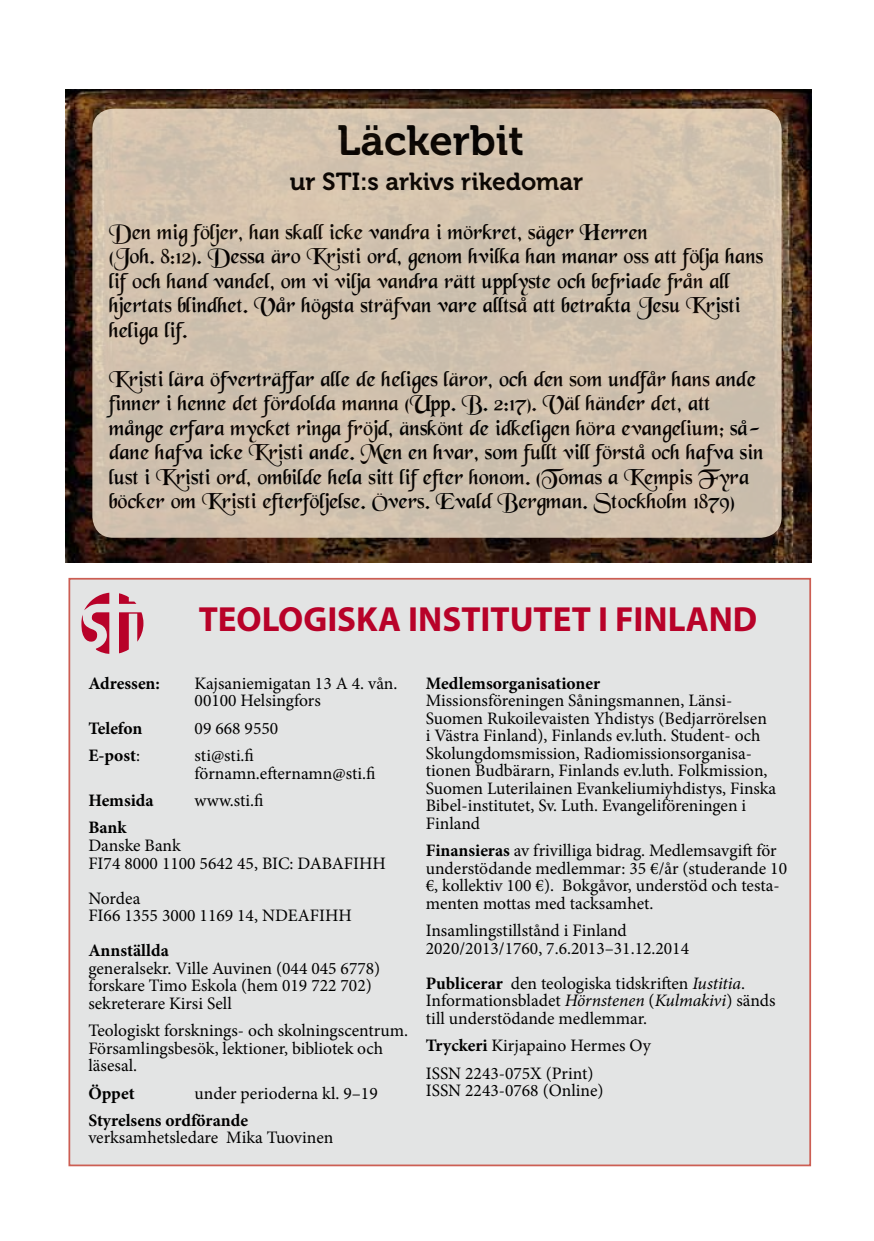
<style>
.page{position:relative;width:874px;height:1241px;background:#fff}
.page>*{position:absolute;margin:0;border:0;box-sizing:border-box;transform-origin:0 0}
.t1{font:42px "Museo 700";color:#000}
.t2{font:700 35px "Myriad Pro";color:#b80229}
.t3{font:24.5px "Museo 700";color:#000}
.t4{font:22.75px/24.5px "Black Chancery";color:#000}
.t5{font:17.5px/17.5px "Minion Pro";color:#000}
.t6{font:700 17.5px "Minion Pro";color:#000}
.s1{font-weight:400}
.s2{font-weight:700}
.s3{font-style:italic}
</style>
<div class="page">
<img style="left:66px;top:89px;width:744px;height:473px">
<div style="left:92px;top:109px;width:689px;height:428px;background:#d1c1ae;border-radius:21px"></div>
<div style="left:68px;top:578px;width:742px;height:588px;background:#e3e4e4;border:2px solid #cc5e53"></div>
<svg style="left:119px;top:612px;width:24px;height:41px"></svg>
<svg style="left:119px;top:593px;width:17px;height:10px"></svg>
<svg style="left:81px;top:592px;width:28px;height:61px"></svg>
<h1 class="t1" style="left:337px;top:117px;width:188px">Läckerbit</h1>
<h3 class="t3" style="left:290px;top:167px;width:294px">ur STI:s arkivs rikedomar</h3>
<p class="t4" style="left:109px;top:221px;width:655px">Den mig följer, han skall icke vandra i mörkret, säger Herren<br>(Joh. 8:12). Dessa äro Kristi ord, genom hvilka han manar oss att följa hans lif och hand vandel, om vi vilja vandra rätt upplyste och befriade från all hjertats blindhet. Vår högsta sträfvan vare alltså att betrakta Jesu Kristi heliga lif.</p>
<p class="t4" style="left:109px;top:368px;width:655px">Kristi lära öfverträffar alle de heliges läror, och den som undfår hans ande finner i henne det fördolda manna (Upp. B. 2:17). Väl händer det, att månge erfara mycket ringa fröjd, änskönt de idkeligen höra evangelium; så&shy;dane hafva icke Kristi ande. Men en hvar, som fullt vill förstå och hafva sin lust i Kristi ord, ombilde hela sitt lif efter honom. (Tomas a Kempis Fyra böcker om Kristi efterföljelse. Övers. Evald Bergman. Stockholm 1879)</p>
<h2 class="t2" style="left:199px;top:596px;width:560px">TEOLOGISKA INSTITUTET I FINLAND</h2>
<p class="t6" style="left:88px;top:670px;width:73px">Adressen:</p>
<p class="t5" style="left:194px;top:674px;width:204px">Kajsaniemigatan 13 A 4. vån.<br>00100 Helsingfors</p>
<p class="t6" style="left:88px;top:715px;width:56px">Telefon</p>
<p class="t5" style="left:194px;top:719px;width:85px">09 668 9550</p>
<p class="t6" style="left:88px;top:743px;width:53px">E-post<span class="s1">:</span></p>
<p class="t5" style="left:194px;top:746px;width:182px">sti@sti.fi förnamn.efternamn@sti.fi</p>
<p class="t6" style="left:88px;top:788px;width:67px">Hemsida</p>
<p class="t5" style="left:194px;top:791px;width:70px">www.sti.fi</p>
<p class="t6" style="left:88px;top:815px;width:40px">Bank</p>
<p class="t5" style="left:88px;top:836px;width:299px">Danske Bank<br>FI74 8000 1100 5642 45, BIC: DABAFIHH</p>
<p class="t5" style="left:88px;top:889px;width:265px">Nordea<br>FI66 1355 3000 1169 14, NDEAFIHH</p>
<p class="t6" style="left:88px;top:937px;width:82px">Annställda</p>
<p class="t5" style="left:88px;top:959px;width:293px">generalsekr. Ville Auvinen (044 045 6778) forskare Timo Eskola (hem 019 722 702) sekreterare Kirsi Sell</p>
<p class="t5" style="left:88px;top:1021px;width:321px">Teologiskt forsknings- och skolningscentrum.<br>Församlingsbesök, lektioner, bibliotek och läsesal.</p>
<p class="t6" style="left:88px;top:1080px;width:48px">Öppet</p>
<p class="t5" style="left:194px;top:1084px;width:184px">under perioderna kl. 9–19</p>
<p class="t6" style="left:88px;top:1107px;width:161px">Styrelsens ordförande</p>
<p class="t5" style="left:88px;top:1128px;width:246px">verksamhetsledare Mika Tuovinen</p>
<p class="t6" style="left:425px;top:670px;width:176px">Medlemsorganisationer</p>
<p class="t5" style="left:425px;top:691px;width:352px">Missionsföreningen Såningsmannen, Länsi-Suomen Rukoilevaisten Yhdistys (Bedjarrörelsen<br>i Västra Finland), Finlands ev.luth. Student- och Skolungdomsmission, Radiomissionsorganisa&shy;tionen Budbärarn, Finlands ev.luth. Folkmission, Suomen Luterilainen Evankeliumiyhdistys, Finska Bibel-institutet, Sv. Luth. Evangeliföreningen i Finland</p>
<p class="t5" style="left:425px;top:841px;width:362px"><span class="s2">Finansieras</span> av frivilliga bidrag. Medlemsavgift för understödande medlemmar: 35 €/år (studerande 10 €, kollektiv 100 €). Bokgåvor, understöd och testa&shy;menten mottas med tacksamhet.</p>
<p class="t5" style="left:425px;top:921px;width:265px">Insamlingstillstånd i Finland<br>2020/2013/1760, 7.6.2013–31.12.2014</p>
<p class="t5" style="left:425px;top:974px;width:351px"><span class="s2">Publicerar</span> den teologiska tidskriften <span class="s3">Iustitia</span>.<br>Informationsbladet <span class="s3">Hörnstenen</span> (<span class="s3">Kulmakivi</span>) sänds till understödande medlemmar.</p>
<p class="t5" style="left:425px;top:1031px;width:226px;line-height:27.5px"><span class="s2">Tryckeri</span> Kirjapaino Hermes Oy<br>ISSN 2243-075X (Print)</p>
<p class="t5" style="left:425px;top:1081px;width:179px">ISSN 2243-0768 (Online)</p>
</div>
